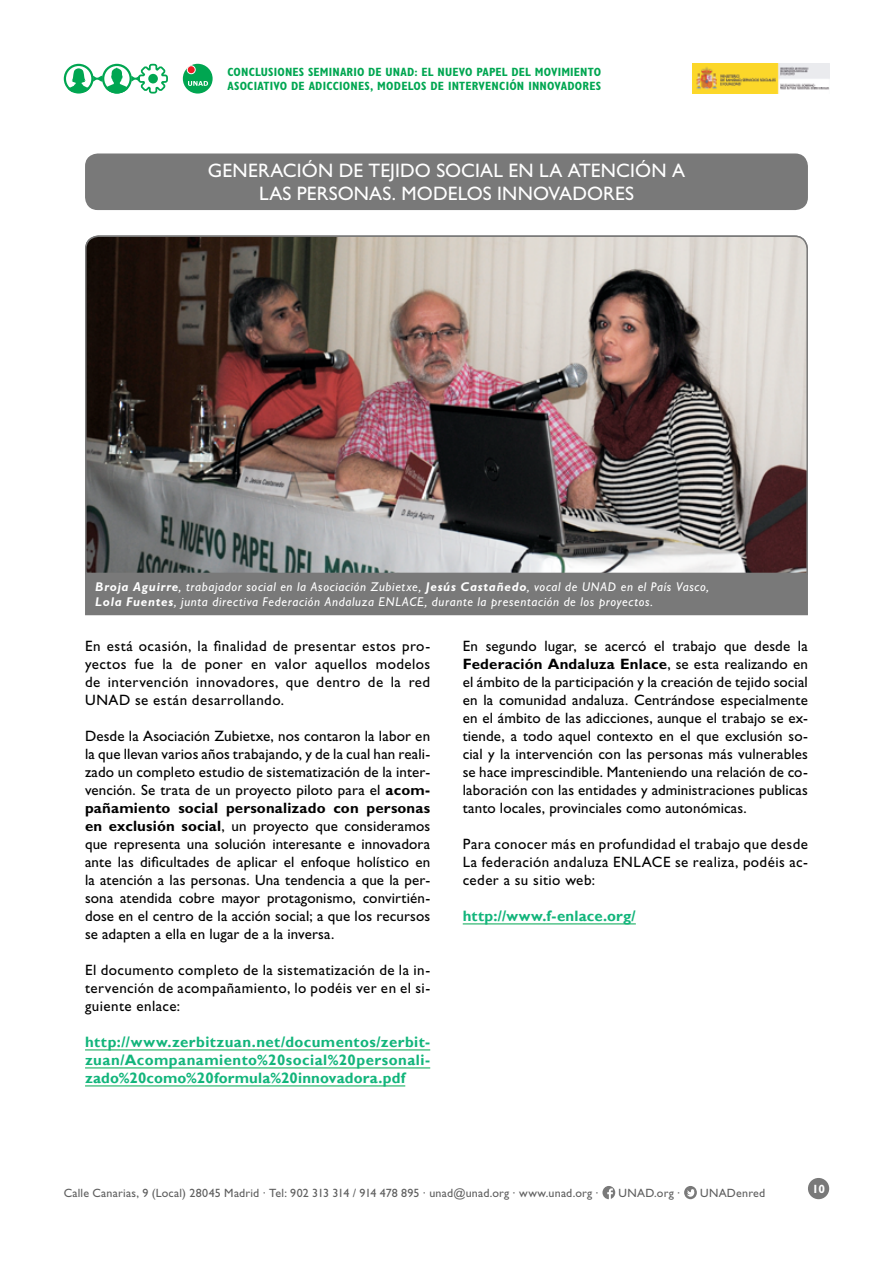
<style>
.page{position:relative;width:893px;height:1263px;background:#fff}
.page>*{position:absolute;margin:0;border:0;box-sizing:border-box;transform-origin:0 0}
.Titulo_3__Títulos{font:19.5px/23.4px "Gill Sans Std";letter-spacing:.005em;color:#fff;text-align:center}
.Normal__párrafo{font:15px/18px "Gill Sans Std";letter-spacing:.025em;color:#000;text-align:justify}
.Normal__párrafo-2{font:700 15px/18px "Gill Sans";letter-spacing:.015em;color:#12b57b;text-align:justify}
.Epígrafe_fotos{font:italic 12.75px/15.3px "Gill Sans Std";letter-spacing:.055em;color:#fff}
.t1{font:700 condensed 12px/14.4px "Gill Sans Std";letter-spacing:.015em;color:#00a651}
.t2{font:12px "Gill Sans Std";letter-spacing:.015em;color:#5f5f5f}
.t3{font:700 12px "Gill Sans Std";color:#fff}
.s1{font-weight:700}
</style>
<div class="page">
<svg style="left:602px;top:1186px;width:13px;height:13px"></svg>
<svg style="left:684px;top:1186px;width:13px;height:13px"></svg>
<div style="left:808px;top:1178px;width:21px;height:21px;background:#797979;border-radius:50%"></div>
<div style="left:183px;top:64px;width:30px;height:30px;background:#00a651;border-radius:50%"></div>
<svg style="left:188px;top:81px;width:20px;height:5px"></svg>
<div style="left:187px;top:66px;width:8px;height:8px;background:#ed1d24;border-radius:50%"></div>
<div style="left:187px;top:65px;width:9px;height:9px;border:1px solid #fff;border-radius:50%"></div>
<svg style="left:64px;top:64px;width:104px;height:30px"></svg>
<div style="left:148px;top:74px;width:10px;height:9px;background:#00a651;border-radius:50%"></div>
<img style="left:693px;top:64px;width:136px;height:30px">
<div style="left:85px;top:153px;width:723px;height:57px;background:#797979;border-radius:13px"></div>
<div style="left:85px;top:573px;width:723px;height:42px;background:#797979"></div>
<hr style="left:85px;top:1049px;width:345px;height:1px;background:#00a651">
<hr style="left:85px;top:1067px;width:345px;height:1px;background:#00a651">
<hr style="left:85px;top:1085px;width:320px;height:1px;background:#00a651">
<hr style="left:463px;top:923px;width:173px;height:1px;background:#00a651">
<img style="left:85px;top:235px;width:723px;height:340px">
<p class="t1" style="left:227px;top:64px;width:375px">CONCLUSIONES SEMINARIO DE UNAD: EL NUEVO PAPEL DEL MOVIMIENTO<br>ASOCIATIVO DE ADICCIONES, MODELOS DE INTERVENCIÓN INNOVADORES</p>
<p class="Titulo_3__Títulos" style="left:208px;top:158px;width:479px">GENERACIÓN DE TEJIDO SOCIAL EN LA ATENCIÓN A<br>LAS PERSONAS. MODELOS INNOVADORES</p>
<p class="Epígrafe_fotos" style="left:95px;top:579px;width:615px"><span class="s1">Broja Aguirre</span>, trabajador social en la Asociación Zubietxe, <span class="s1">Jesús Castañedo</span>, vocal de UNAD en el País Vasco,<br><span class="s1">Lola Fuentes</span>, junta directiva Federación Andaluza ENLACE, durante la presentación de los proyectos.</p>
<p class="Normal__párrafo" style="left:85px;top:637px;width:347px">En está ocasión, la finalidad de presentar estos pro&shy;yectos fue la de poner en valor aquellos modelos de intervención innovadores, que dentro de la red UNAD se están desarrollando.</p>
<p class="Normal__párrafo" style="left:85px;top:727px;width:347px">Desde la Asociación Zubietxe, nos contaron la labor en la que llevan varios años trabajando, y de la cual han reali&shy;zado un completo estudio de sistematización de la inter&shy;vención. Se trata de un proyecto piloto para el <span class="s1">acom&shy;pañamiento social personalizado con personas en exclusión social</span>, un proyecto que consideramos que representa una solución interesante e innovadora ante las dificultades de aplicar el enfoque holístico en la atención a las personas. Una tendencia a que la per&shy;sona atendida cobre mayor protagonismo, convirtién&shy;dose en el centro de la acción social; a que los recursos se adapten a ella en lugar de a la inversa.</p>
<p class="Normal__párrafo" style="left:85px;top:961px;width:347px">El documento completo de la sistematización de la in&shy;tervención de acompañamiento, lo podéis ver en el si&shy;guiente enlace:</p>
<p class="Normal__párrafo-2" style="left:85px;top:1033px;width:347px">http://www.zerbitzuan.net/documentos/zerbit&shy;zuan/Acompanamiento%20social%20personali&shy;zado%20como%20formula%20innovadora.pdf</p>
<p class="Normal__párrafo" style="left:463px;top:637px;width:347px">En segundo lugar, se acercó el trabajo que desde la <span class="s1">Federación Andaluza Enlace</span>, se esta realizando en el ámbito de la participación y la creación de tejido social en la comunidad andaluza. Centrándose especialmente en el ámbito de las adicciones, aunque el trabajo se ex&shy;tiende, a todo aquel contexto en el que exclusión so&shy;cial y la intervención con las personas más vulnerables se hace imprescindible. Manteniendo una relación de co&shy;laboración con las entidades y administraciones publicas tanto locales, provinciales como autonómicas.</p>
<p class="Normal__párrafo" style="left:463px;top:835px;width:347px">Para conocer más en profundidad el trabajo que desde La federación andaluza ENLACE se realiza, podéis ac&shy;ceder a su sitio web:</p>
<p class="Normal__párrafo-2" style="left:463px;top:907px;width:175px">http://www.f-enlace.org/</p>
<p class="t2" style="left:64px;top:1186px;width:536px">Calle Canarias, 9 (Local) 28045 Madrid · Tel: 902 313 314 / 914 478 895 · unad@unad.org · www.unad.org ·</p>
<p class="t2" style="left:618px;top:1186px;width:63px">UNAD.org ·</p>
<p class="t2" style="left:700px;top:1186px;width:67px">UNADenred</p>
<p class="t3" style="left:812px;top:1181px;width:14px">10</p>
</div>
